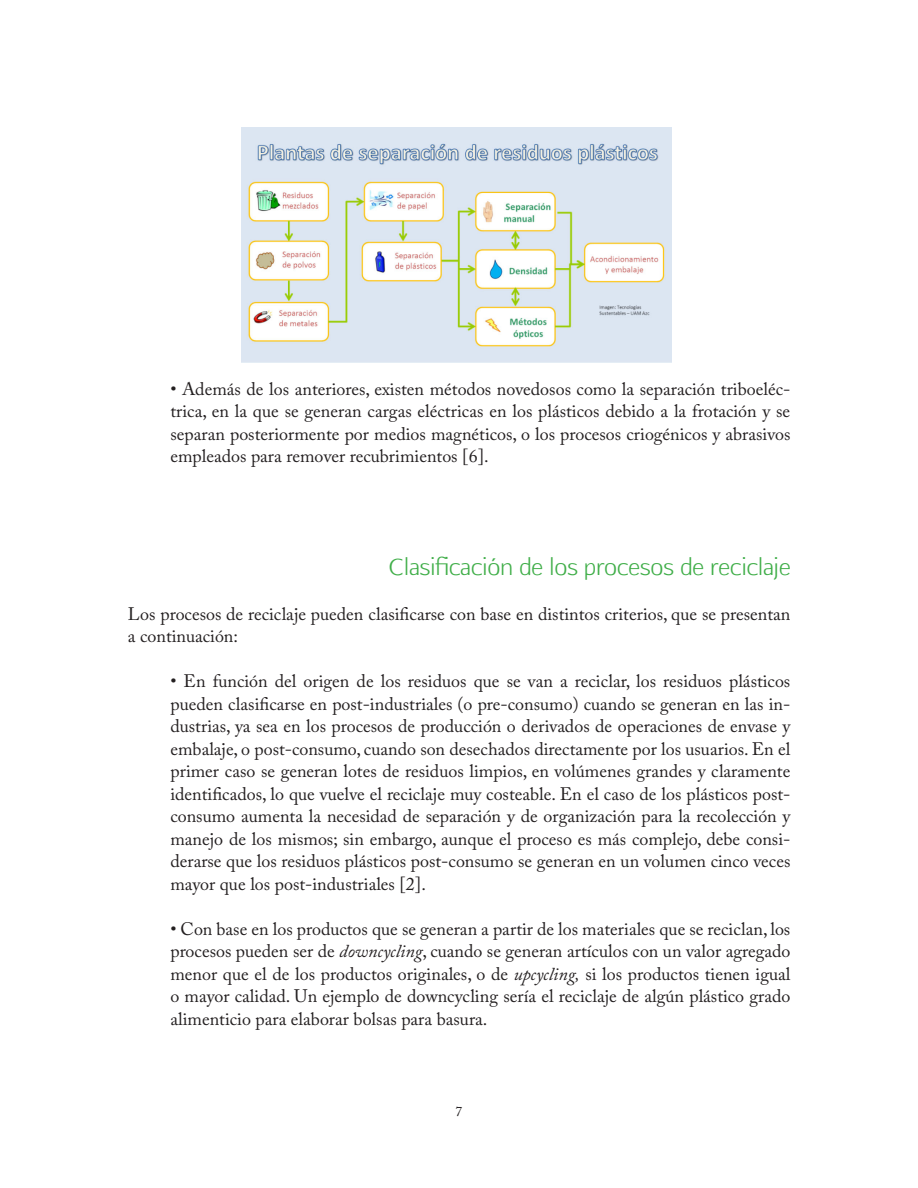
<style>
.page{position:relative;width:918px;height:1188px;background:#fff}
.page>*{position:absolute;margin:0;border:0;box-sizing:border-box;transform-origin:0 0}
.titulo_2{font:22.5px "Aftasans";color:#40ae49}
.viñetas{font:18px/22.5px "Adobe Caslon Pro";color:#231f20;text-align:justify}
.corrido{font:18px/22.5px "Adobe Caslon Pro";color:#231f20}
.t1{font:13.5px "Adobe Caslon Pro";color:#231f20}
.s1{font-style:italic}
</style>
<div class="page">
<img style="left:242px;top:128px;width:429px;height:235px">
<p class="viñetas" style="left:170px;top:377px;width:622px">• Además de los anteriores, existen métodos novedosos como la separación triboeléc&shy;trica, en la que se generan cargas eléctricas en los plásticos debido a la frotación y se separan posteriormente por medios magnéticos, o los procesos criogénicos y abrasivos empleados para remover recubrimientos [6].</p>
<p class="titulo_2" style="left:389px;top:553px;width:403px">Clasificación de los procesos de reciclaje</p>
<p class="corrido" style="left:128px;top:602px;width:664px">Los procesos de reciclaje pueden clasificarse con base en distintos criterios, que se presentan a continuación:</p>
<p class="viñetas" style="left:170px;top:670px;width:622px">• En función del origen de los residuos que se van a reciclar, los residuos plásticos pueden clasificarse en post-industriales (o pre-consumo) cuando se generan en las in&shy;dustrias, ya sea en los procesos de producción o derivados de operaciones de envase y embalaje, o post-consumo, cuando son desechados directamente por los usuarios. En el primer caso se generan lotes de residuos limpios, en volúmenes grandes y claramente identificados, lo que vuelve el reciclaje muy costeable. En el caso de los plásticos post&shy;consumo aumenta la necesidad de separación y de organización para la recolección y manejo de los mismos; sin embargo, aunque el proceso es más complejo, debe consi&shy;derarse que los residuos plásticos post-consumo se generan en un volumen cinco veces mayor que los post-industriales [2].</p>
<p class="viñetas" style="left:170px;top:917px;width:622px">• Con base en los productos que se generan a partir de los materiales que se reciclan, los procesos pueden ser de <span class="s1">downcycling</span>, cuando se generan artículos con un valor agregado menor que el de los productos originales, o de <span class="s1">upcycling,</span> si los productos tienen igual o mayor calidad. Un ejemplo de downcycling sería el reciclaje de algún plástico grado alimenticio para elaborar bolsas para basura.</p>
<p class="t1" style="left:456px;top:1103px;width:8px">7</p>
</div>
